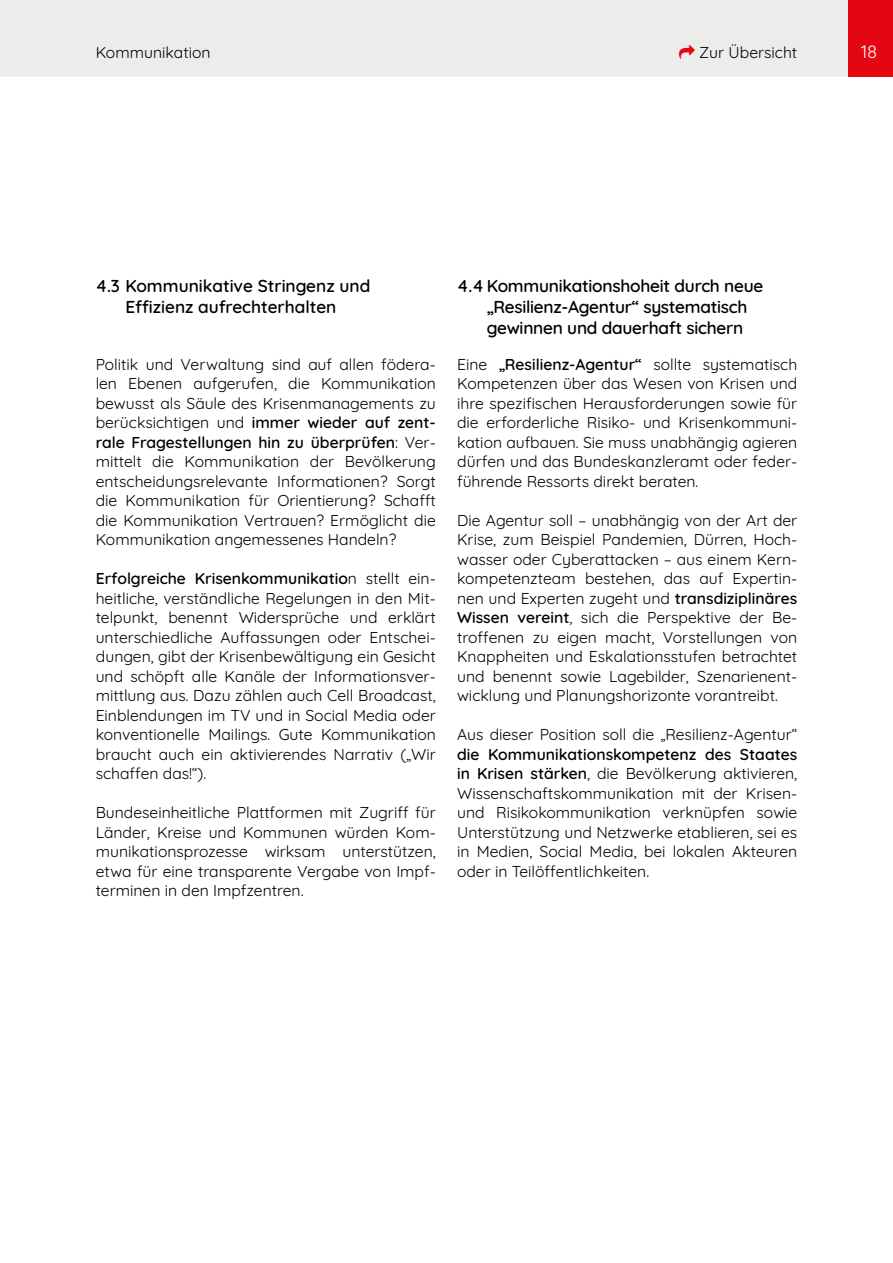
<style>
.page{position:relative;width:893px;height:1263px;background:#fff}
.page>*{position:absolute;margin:0;border:0;box-sizing:border-box;transform-origin:0 0}
.t1{font:18px "Quicksand";color:#fff}
.t2{font:600 17.25px/21px "Quicksand";letter-spacing:-.015em;color:#000;text-align:center}
.t3{font:15.75px/19.5px "Quicksand";color:#000;text-align:justify}
.s1{font-weight:600}
</style>
<div class="page">
<div style="left:0;top:0;width:893px;height:77px;background:#ececea"></div>
<div style="left:848px;top:0;width:45px;height:77px;background:#e30613"></div>
<p class="t3" style="left:699px;top:41px;width:100px">Zur Übersicht</p>
<p class="t3" style="left:96px;top:41px;width:116px">Kommunikation</p>
<p class="t1" style="left:861px;top:37px;width:18px">18</p>
<h2 class="t2" style="left:96px;top:273px;width:276px">4.3 Kommunikative Stringenz und<br>Effizienz aufrechterhalten</h2>
<p class="t3" style="left:96px;top:353px;width:342px">Politik und Verwaltung sind auf allen födera&shy;len Ebenen aufgerufen, die Kommunikation bewusst als Säule des Krisenmanagements zu berücksichtigen und <span class="s1">immer wieder auf zent&shy;rale Fragestellungen hin zu überprüfen</span>: Ver&shy;mittelt die Kommunikation der Bevölkerung entscheidungsrelevante Informationen? Sorgt die Kommunikation für Orientierung? Schafft die Kommunikation Vertrauen? Ermöglicht die Kommunikation angemessenes Handeln?</p>
<p class="t3" style="left:96px;top:567px;width:342px"><span class="s1">Erfolgreiche Krisenkommunikatio</span>n stellt ein&shy;heitliche, verständliche Regelungen in den Mit&shy;telpunkt, benennt Widersprüche und erklärt unterschiedliche Auffassungen oder Entschei&shy;dungen, gibt der Krisenbewältigung ein Gesicht und schöpft alle Kanäle der Informationsver&shy;mittlung aus. Dazu zählen auch Cell Broadcast, Einblendungen im TV und in Social Media oder konventionelle Mailings. Gute Kommunikation braucht auch ein aktivierendes Narrativ („Wir schaffen das!“).</p>
<p class="t3" style="left:96px;top:801px;width:342px">Bundeseinheitliche Plattformen mit Zugriff für Länder, Kreise und Kommunen würden Kom&shy;munikationsprozesse wirksam unterstützen, etwa für eine transparente Vergabe von Impf&shy;terminen in den Impfzentren.</p>
<h2 class="t2" style="left:487px;top:273px;width:278px;text-align:left;text-indent:-30px">4.4 Kommunikationshoheit durch neue „Resilienz-Agentur“ systematisch gewinnen und dauerhaft sichern</h2>
<p class="t3" style="left:457px;top:353px;width:342px">Eine <span class="s1">„Resilienz-Agentur“</span> sollte systematisch Kompetenzen über das Wesen von Krisen und ihre spezifischen Herausforderungen sowie für die erforderliche Risiko- und Krisenkommuni&shy;kation aufbauen. Sie muss unabhängig agieren dürfen und das Bundeskanzleramt oder feder&shy;führende Ressorts direkt beraten.</p>
<p class="t3" style="left:457px;top:509px;width:342px">Die Agentur soll – unabhängig von der Art der Krise, zum Beispiel Pandemien, Dürren, Hoch&shy;wasser oder Cyberattacken – aus einem Kern&shy;kompetenzteam bestehen, das auf Expertin&shy;nen und Experten zugeht und <span class="s1">transdiziplinäres Wissen vereint</span>, sich die Perspektive der Be&shy;troffenen zu eigen macht, Vorstellungen von Knappheiten und Eskalationsstufen betrachtet und benennt sowie Lagebilder, Szenarienent&shy;wicklung und Planungshorizonte vorantreibt.</p>
<p class="t3" style="left:457px;top:723px;width:342px">Aus dieser Position soll die „Resilienz-Agentur“ <span class="s1">die Kommunikationskompetenz des Staates in Krisen stärken</span>, die Bevölkerung aktivieren, Wissenschaftskommunikation mit der Krisen&shy;und Risikokommunikation verknüpfen sowie Unterstützung und Netzwerke etablieren, sei es in Medien, Social Media, bei lokalen Akteuren oder in Teilöffentlichkeiten.</p>
</div>
